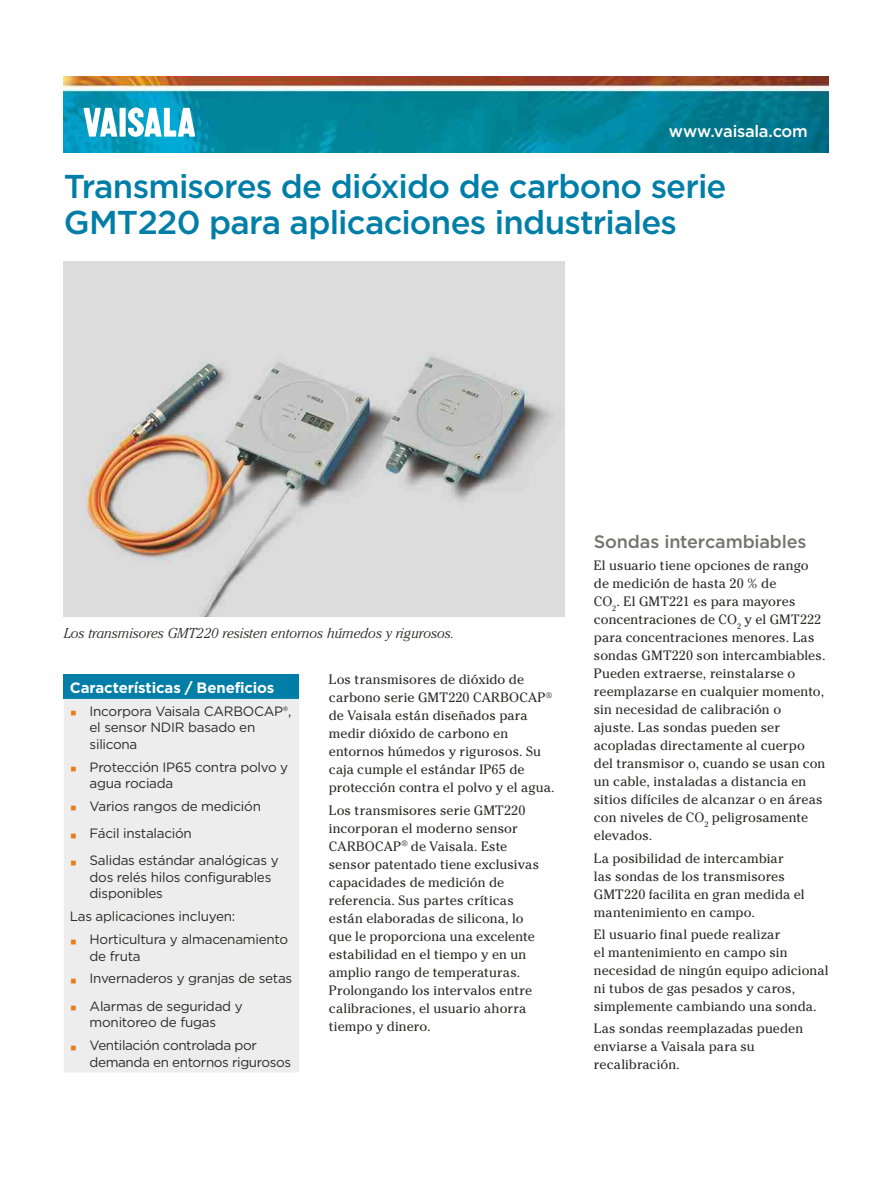
<style>
.page{position:relative;width:893px;height:1191px;background:#fff}
.page>*{position:absolute;margin:0;border:0;box-sizing:border-box;transform-origin:0 0}
.t1{font:500 33px/36px "Gotham";letter-spacing:-.025em;color:#007ea7}
.t2{font:500 18px "Gotham";letter-spacing:-.01em;color:#737372}
.t3{font:500 16.5px "Gotham";letter-spacing:-.015em;color:#fff}
.t4{font:700 15px "Gotham";letter-spacing:-.01em;color:#fff}
.t5{font:italic 300 14.25px "Cheltenham Std";color:#2b2b2a}
.t6{font:13.5px/18px "Cheltenham Std";letter-spacing:.005em;color:#2b2b2a}
.t7{font:13.5px/16.5px "Gotham";letter-spacing:-.02em;color:#2b2b2a}
.s1{font-family:"Arial";font-size:21px;color:#e77d1b}
</style>
<div class="page">
<img style="left:64px;top:77px;width:765px;height:76px">
<svg style="left:83px;top:108px;width:34px;height:29px"></svg>
<div style="left:120px;top:108px;width:6px;height:29px;background:#fff"></div>
<svg style="left:128px;top:107px;width:67px;height:30px"></svg>
<img style="left:64px;top:261px;width:500px;height:356px">
<div style="left:64px;top:675px;width:235px;height:24px;background:#007ea7"></div>
<div style="left:64px;top:699px;width:235px;height:373px;background:#ededed"></div>
<p class="t3" style="left:669px;top:120px;width:141px">www.vaisala.com</p>
<h1 class="t1" style="left:64px;top:167px;width:664px">Transmisores de dióxido de carbono serie<br>GMT220 para aplicaciones industriales</h1>
<p class="t5" style="left:64px;top:625px;width:392px">Los transmisores GMT220 resisten entornos húmedos y rigurosos.</p>
<p class="t4" style="left:70px;top:677px;width:206px">Características / Beneficios</p>
<p class="t7" style="left:90px;top:702px;width:203px;text-indent:-20px"><span class="s1">▪</span> Incorpora Vaisala CARBOCAP®, el sensor NDIR basado en silicona</p>
<p class="t7" style="left:90px;top:758px;width:200px;text-indent:-20px"><span class="s1">▪</span> Protección IP65 contra polvo y agua rociada</p>
<p class="t7" style="left:70px;top:797px;width:193px"><span class="s1">▪</span> Varios rangos de medición</p>
<p class="t7" style="left:70px;top:825px;width:124px"><span class="s1">▪</span> Fácil instalación</p>
<p class="t7" style="left:90px;top:852px;width:191px;text-indent:-20px"><span class="s1">▪</span> Salidas estándar analógicas y dos relés hilos configurables disponibles</p>
<p class="t7" style="left:70px;top:908px;width:167px">Las aplicaciones incluyen:</p>
<p class="t7" style="left:90px;top:930px;width:200px;text-indent:-20px"><span class="s1">▪</span> Horticultura y almacenamiento de fruta</p>
<p class="t7" style="left:70px;top:970px;width:224px"><span class="s1">▪</span> Invernaderos y granjas de setas</p>
<p class="t7" style="left:70px;top:997px;width:174px;text-align:center"><span class="s1">▪</span> Alarmas de seguridad y monitoreo de fugas</p>
<p class="t7" style="left:90px;top:1036px;width:203px;text-indent:-20px"><span class="s1">▪</span> Ventilación controlada por demanda en entornos rigurosos</p>
<p class="t6" style="left:329px;top:671px;width:227px">Los transmisores de dióxido de carbono serie GMT220 CARBOCAP<sup>® </sup>de Vaisala están diseñados para medir dióxido de carbono en entornos húmedos y rigurosos. Su caja cumple el estándar IP65 de protección contra el polvo y el agua.</p>
<p class="t6" style="left:329px;top:801px;width:212px">Los transmisores serie GMT220 incorporan el moderno sensor<br>CARBOCAP<sup>®</sup> de Vaisala. Este sensor patentado tiene exclusivas capacidades de medición de referencia. Sus partes críticas están elaboradas de silicona, lo que le proporciona una excelente estabilidad en el tiempo y en un amplio rango de temperaturas.<br>Prolongando los intervalos entre calibraciones, el usuario ahorra tiempo y dinero.</p>
<h2 class="t2" style="left:594px;top:529px;width:214px">Sondas intercambiables</h2>
<p class="t6" style="left:594px;top:556px;width:233px">El usuario tiene opciones de rango de medición de hasta 20 % de<br>CO<sub>2</sub>. El GMT221 es para mayores concentraciones de CO<sub>2</sub> y el GMT222 para concentraciones menores. Las sondas GMT220 son intercambiables.<br>Pueden extraerse, reinstalarse o reemplazarse en cualquier momento, sin necesidad de calibración o<br>ajuste. Las sondas pueden ser acopladas directamente al cuerpo del transmisor o, cuando se usan con un cable, instaladas a distancia en sitios difíciles de alcanzar o en áreas con niveles de CO<sub>2</sub> peligrosamente elevados.</p>
<p class="t6" style="left:594px;top:849px;width:212px">La posibilidad de intercambiar las sondas de los transmisores<br>GMT220 facilita en gran medida el mantenimiento en campo.</p>
<p class="t6" style="left:594px;top:925px;width:236px">El usuario final puede realizar<br>el mantenimiento en campo sin necesidad de ningún equipo adicional ni tubos de gas pesados y caros, simplemente cambiando una sonda.</p>
<p class="t6" style="left:594px;top:1019px;width:211px">Las sondas reemplazadas pueden enviarse a Vaisala para su recalibración.</p>
</div>
